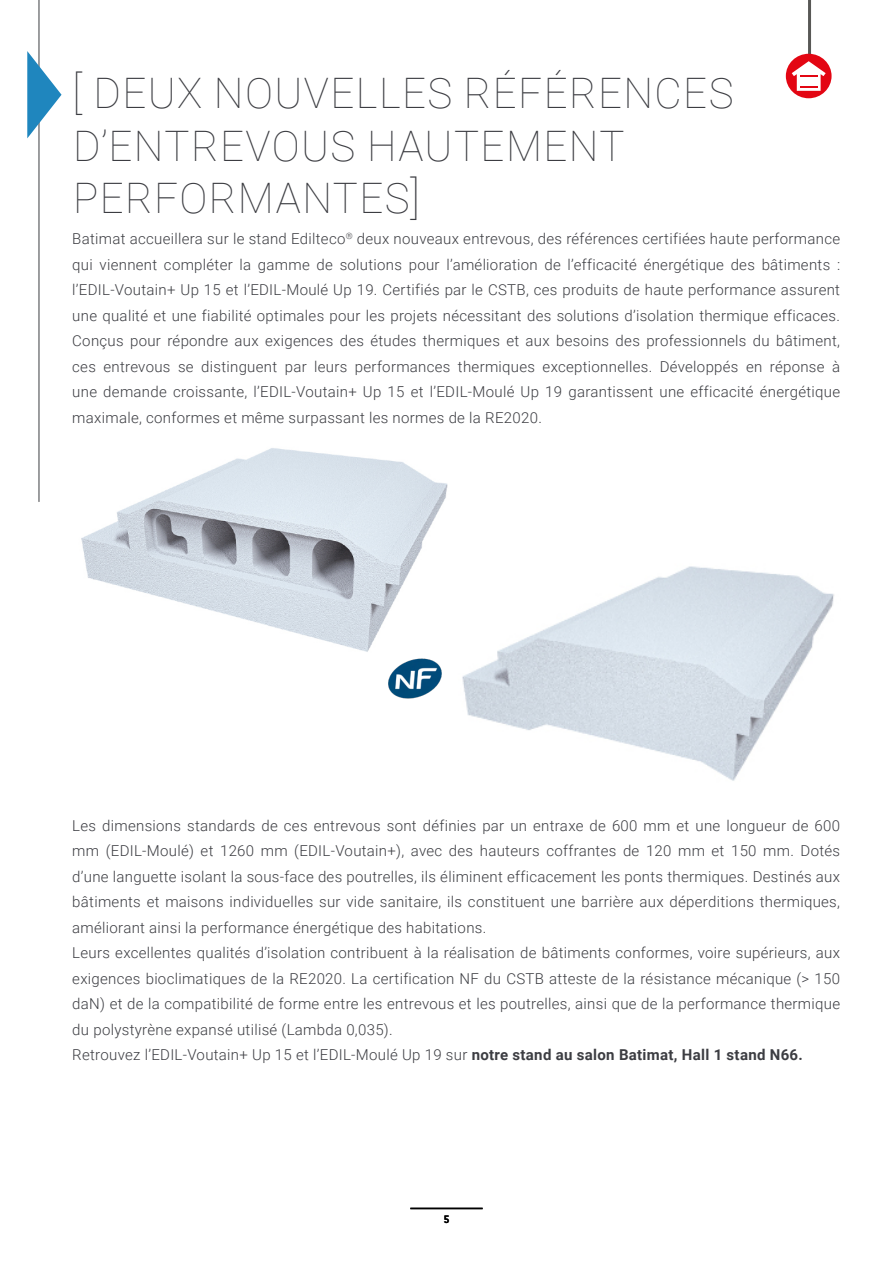
<style>
.page{position:relative;width:893px;height:1263px;background:#fff}
.page>*{position:absolute;margin:0;border:0;box-sizing:border-box;transform-origin:0 0}
.t1{font:100 42px/52.5px "Roboto";letter-spacing:.035em;color:#3c3d42}
.t2{font:300 15px/25.5px "Roboto";letter-spacing:.02em;color:#3c3d42;text-align:justify}
.t3{font:700 12px "Conduit ITC";color:#000}
.s1{font-size:45px}
.s2{font-weight:700}
</style>
<div class="page">
<hr style="left:410px;top:1208px;width:73px;height:1px;background:#000">
<hr style="left:39px;top:0;width:1px;height:502px;background:#3c3d42">
<svg style="left:27px;top:51px;width:35px;height:87px"></svg>
<hr style="left:808px;top:0;width:3px;height:56px;background:#585856">
<svg style="left:786px;top:54px;width:46px;height:44px"></svg>
<img style="left:81px;top:448px;width:367px;height:204px">
<img style="left:462px;top:566px;width:372px;height:215px">
<img style="left:388px;top:658px;width:54px;height:40px">
<h1 class="t1" style="left:72px;top:65px;width:663px"><span class="s1">[</span> DEUX NOUVELLES RÉFÉRENCES<br>D’ENTREVOUS HAUTEMENT<br>PERFORMANTES<span class="s1">]</span></h1>
<p class="t2" style="left:72px;top:225px;width:769px">Batimat accueillera sur le stand Edilteco<sup>®</sup> deux nouveaux entrevous, des références certifiées haute performance qui viennent compléter la gamme de solutions pour l’amélioration de l’efficacité énergétique des bâtiments : l’EDIL-Voutain+ Up 15 et l’EDIL-Moulé Up 19. Certifiés par le CSTB, ces produits de haute performance assurent une qualité et une fiabilité optimales pour les projets nécessitant des solutions d’isolation thermique efficaces.<br>Conçus pour répondre aux exigences des études thermiques et aux besoins des professionnels du bâtiment, ces entrevous se distinguent par leurs performances thermiques exceptionnelles. Développés en réponse à une demande croissante, l’EDIL-Voutain+ Up 15 et l’EDIL-Moulé Up 19 garantissent une efficacité énergétique maximale, conformes et même surpassant les normes de la RE2020.</p>
<p class="t2" style="left:72px;top:812px;width:769px;text-align:left">Les dimensions standards de ces entrevous sont définies par un entraxe de 600 mm et une longueur de 600 mm (EDIL-Moulé) et 1260 mm (EDIL-Voutain+), avec des hauteurs coffrantes de 120 mm et 150 mm. Dotés d’une languette isolant la sous-face des poutrelles, ils éliminent efficacement les ponts thermiques. Destinés aux bâtiments et maisons individuelles sur vide sanitaire, ils constituent une barrière aux déperditions thermiques, améliorant ainsi la performance énergétique des habitations.<br>Leurs excellentes qualités d’isolation contribuent à la réalisation de bâtiments conformes, voire supérieurs, aux exigences bioclimatiques de la RE2020. La certification NF du CSTB atteste de la résistance mécanique (&gt; 150 daN) et de la compatibilité de forme entre les entrevous et les poutrelles, ainsi que de la performance thermique du polystyrène expansé utilisé (Lambda 0,035).<br>Retrouvez l’EDIL-Voutain+ Up 15 et l’EDIL-Moulé Up 19 sur <span class="s2">notre stand au salon Batimat, Hall 1 stand N66.</span></p>
<p class="t3" style="left:443px;top:1212px;width:8px">5</p>
</div>
